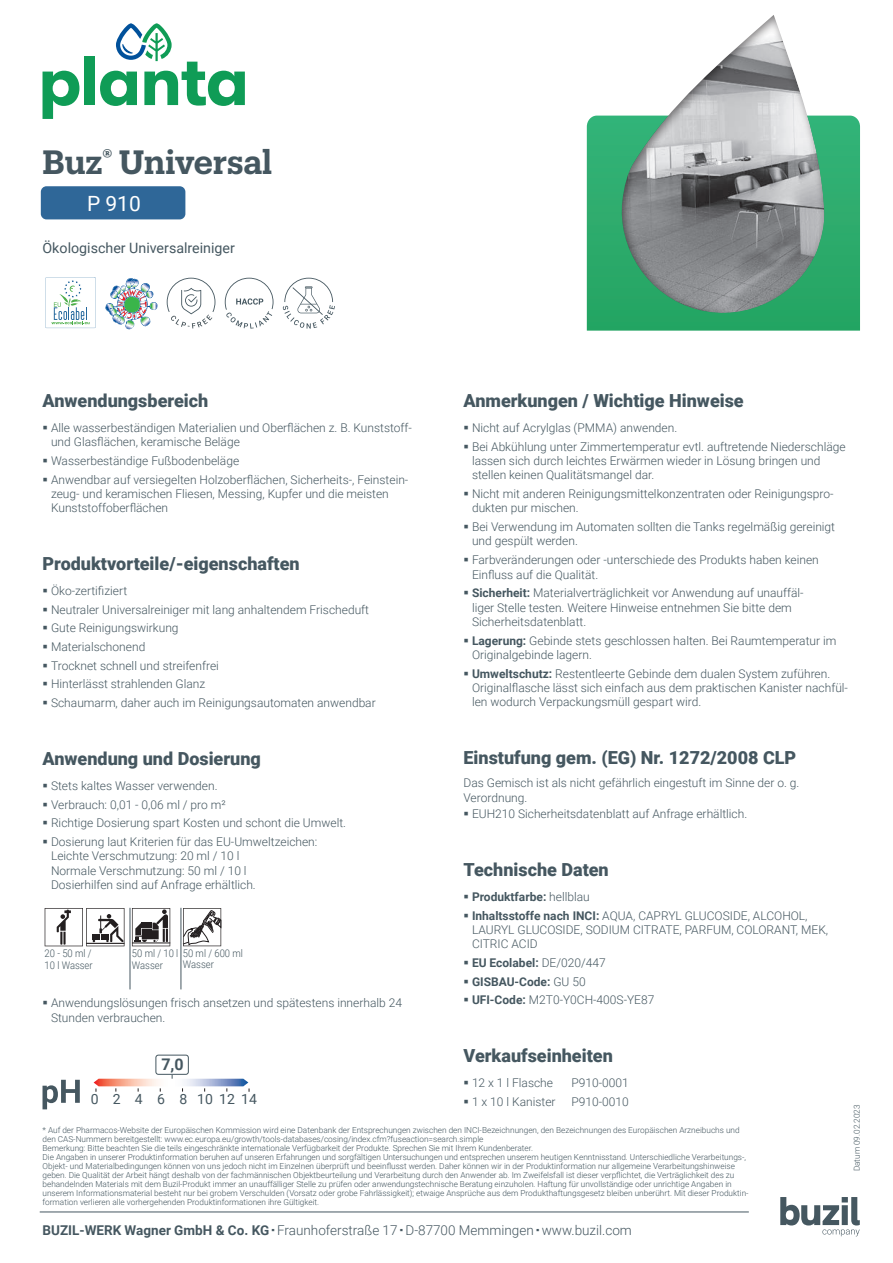
<style>
.page{position:relative;width:893px;height:1263px;background:#fff}
.page>*{position:absolute;margin:0;border:0;box-sizing:border-box;transform-origin:0 0}
.t1{font:600 33px "Produkt";color:#455760}
.t2{font:21px "Roboto";color:#fff}
.t3{font:900 18px "Roboto";color:#455760}
.t4{font:700 16.05px "Roboto";color:#455760}
.t5{font:14.25px "Roboto";color:#455760}
.t6{font:13.95px "Roboto";color:#455760}
.t7{font:300 13.5px "Roboto";color:#455760}
.t8{font:300 12px/14.4px "Roboto";color:#455760}
.t9{font:300 10.5px/12.6px "Roboto";color:#455760;scale:.9 1}
.t10{font:300 8.25px/9px "Roboto";color:#455760}
.s1{font-weight:700}
.s2{font-family:"GT America LCG";font-weight:700}
</style>
<div class="page">
<hr style="left:40px;top:1212px;width:709px;height:1px;background:#455760">
<svg style="left:45px;top:908px;width:79px;height:38px"></svg>
<svg style="left:132px;top:908px;width:38px;height:38px"></svg>
<hr style="left:130px;top:908px;width:1px;height:81px;background:#455760">
<svg style="left:183px;top:908px;width:38px;height:38px"></svg>
<hr style="left:181px;top:908px;width:1px;height:81px;background:#455760">
<svg style="left:43px;top:71px;width:36px;height:48px"></svg>
<div style="left:84px;top:56px;width:11px;height:49px;background:#0f9c56"></div>
<svg style="left:100px;top:23px;width:145px;height:83px"></svg>
<div style="left:41px;top:186px;width:144px;height:33px;background:#2f6798;border-radius:6px"></div>
<svg style="left:780px;top:1197px;width:80px;height:39px"></svg>
<svg style="left:43px;top:1080px;width:37px;height:29px"></svg>
<svg style="left:94px;top:1075px;width:156px;height:17px"></svg>
<div style="left:155px;top:1054px;width:34px;height:21px;border:1px solid #455760;border-radius:2px"></div>
<svg style="left:586px;top:15px;width:274px;height:316px"></svg>
<svg style="left:45px;top:277px;width:51px;height:51px"></svg>
<svg style="left:225px;top:278px;width:48px;height:50px"></svg>
<svg style="left:105px;top:278px;width:52px;height:51px"></svg>
<svg style="left:167px;top:278px;width:48px;height:50px"></svg>
<svg style="left:283px;top:278px;width:52px;height:51px"></svg>
<h1 class="t1" style="left:43px;top:139px;width:231px">Buz<sup>®</sup> Universal</h1>
<h2 class="t2" style="left:87px;top:189px;width:55px">P 910</h2>
<p class="t5" style="left:43px;top:238px;width:194px">Ökologischer Universalreiniger</p>
<h3 class="t3" style="left:43px;top:388px;width:167px">Anwendungsbereich</h3>
<p class="t8" style="left:51px;top:420px;width:362px">Alle wasserbeständigen Materialien und Oberflächen z. B. Kunststoff&shy;und Glasflächen, keramische Beläge</p>
<p class="t8" style="left:51px;top:451px;width:359px;line-height:18.6px">Wasserbeständige Fußbodenbeläge<br>Anwendbar auf versiegelten Holzoberflächen, Sicherheits-, Feinstein-</p>
<p class="t8" style="left:51px;top:486px;width:339px">zeug- und keramischen Fliesen, Messing, Kupfer und die meisten<br>Kunststoffoberflächen</p>
<h3 class="t3" style="left:43px;top:551px;width:259px">Produktvorteile/-eigenschaften</h3>
<p class="t8" style="left:51px;top:581px;width:326px;line-height:18.6px">Öko-zertifiziert<br>Neutraler Universalreiniger mit lang anhaltendem Frischeduft Gute Reinigungswirkung<br>Materialschonend<br>Trocknet schnell und streifenfrei<br>Hinterlässt strahlenden Glanz<br>Schaumarm, daher auch im Reinigungsautomaten anwendbar</p>
<h3 class="t3" style="left:43px;top:746px;width:220px">Anwendung und Dosierung</h3>
<p class="t8" style="left:51px;top:776px;width:297px;line-height:18.6px">Stets kaltes Wasser verwenden.<br>Verbrauch: 0,01 - 0,06 ml / pro m²<br>Richtige Dosierung spart Kosten und schont die Umwelt.<br>Dosierung laut Kriterien für das EU-Umweltzeichen:</p>
<p class="t8" style="left:51px;top:848px;width:206px">Leichte Verschmutzung: 20 ml / 10 l<br>Normale Verschmutzung: 50 ml / 10 l<br>Dosierhilfen sind auf Anfrage erhältlich.</p>
<p class="t9" style="left:45px;top:946px;width:55px">20 - 50 ml /<br>10 l Wasser</p>
<p class="t9" style="left:132px;top:946px;width:125px">50 ml / 10 l 50 ml / 600 ml<br>Wasser</p>
<p class="t9" style="left:183px;top:957px;width:36px">Wasser</p>
<p class="t8" style="left:51px;top:995px;width:352px">Anwendungslösungen frisch ansetzen und spätestens innerhalb 24<br>Stunden verbrauchen.</p>
<h3 class="t3" style="left:463px;top:388px;width:282px">Anmerkungen / Wichtige Hinweise</h3>
<p class="t8" style="left:472px;top:418px;width:375px;line-height:18.6px">Nicht auf Acrylglas (PMMA) anwenden.<br>Bei Abkühlung unter Zimmertemperatur evtl. auftretende Niederschläge</p>
<p class="t8" style="left:472px;top:453px;width:350px">lassen sich durch leichtes Erwärmen wieder in Lösung bringen und stellen keinen Qualitätsmangel dar.</p>
<p class="t8" style="left:472px;top:486px;width:363px">Nicht mit anderen Reinigungsmittelkonzentraten oder Reinigungspro&shy;dukten pur mischen.</p>
<p class="t8" style="left:472px;top:519px;width:365px">Bei Verwendung im Automaten sollten die Tanks regelmäßig gereinigt und gespült werden.</p>
<p class="t8" style="left:472px;top:552px;width:348px">Farbveränderungen oder -unterschiede des Produkts haben keinen<br>Einfluss auf die Qualität.</p>
<p class="t8" style="left:472px;top:585px;width:333px"><span class="s1">Sicherheit:</span> Materialverträglichkeit vor Anwendung auf unauffäl&shy;liger Stelle testen. Weitere Hinweise entnehmen Sie bitte dem<br>Sicherheitsdatenblatt.</p>
<p class="t8" style="left:472px;top:633px;width:366px"><span class="s1">Lagerung:</span> Gebinde stets geschlossen halten. Bei Raumtemperatur im<br>Originalgebinde lagern.</p>
<p class="t8" style="left:472px;top:666px;width:378px"><span class="s1">Umweltschutz:</span> Restentleerte Gebinde dem dualen System zuführen.<br>Originalflasche lässt sich einfach aus dem praktischen Kanister nachfül&shy;len wodurch Verpackungsmüll gespart wird.</p>
<h3 class="t3" style="left:463px;top:745px;width:334px">Einstufung gem. (EG) Nr. 1272/2008 CLP</h3>
<p class="t8" style="left:463px;top:775px;width:337px">Das Gemisch ist als nicht gefährlich eingestuft im Sinne der o. g.<br>Verordnung.</p>
<p class="t8" style="left:472px;top:806px;width:277px">EUH210 Sicherheitsdatenblatt auf Anfrage erhältlich.</p>
<h3 class="t3" style="left:463px;top:857px;width:147px">Technische Daten</h3>
<p class="t8" style="left:472px;top:887px;width:337px;line-height:18.6px"><span class="s1">Produktfarbe:</span> hellblau<br><span class="s1">Inhaltsstoffe nach INCI:</span> AQUA, CAPRYL GLUCOSIDE, ALCOHOL,</p>
<p class="t8" style="left:472px;top:922px;width:358px">LAURYL GLUCOSIDE, SODIUM CITRATE, PARFUM, COLORANT, MEK,<br>CITRIC ACID</p>
<p class="t8" style="left:472px;top:953px;width:184px;line-height:18.6px"><span class="s1">EU Ecolabel:</span> DE/020/447<br><span class="s1">GISBAU-Code:</span> GU 50<br><span class="s1">UFI-Code:</span> M2T0-Y0CH-400S-YE87</p>
<h3 class="t4" style="left:161px;top:1052px;width:24px">7,0</h3>
<p class="t6" style="left:91px;top:1089px;width:168px">0 2 4 6 8 101214</p>
<h3 class="t3" style="left:463px;top:1043px;width:151px">Verkaufseinheiten</h3>
<p class="t8" style="left:472px;top:1075px;width:83px">12 x 1 l Flasche</p>
<p class="t8" style="left:571px;top:1075px;width:59px">P910-0001</p>
<p class="t8" style="left:472px;top:1094px;width:85px">1 x 10 l Kanister</p>
<p class="t8" style="left:571px;top:1094px;width:59px">P910-0010</p>
<p class="t10" style="left:43px;top:1125px;width:708px">* Auf der Pharmacos-Website der Europäischen Kommission wird eine Datenbank der Entsprechungen zwischen den INCI-Bezeichnungen, den Bezeichnungen des Europäischen Arzneibuchs und den CAS-Nummern bereitgestellt: www.ec.europa.eu/growth/tools-databases/cosing/index.cfm?fuseaction=search.simple<br>Bemerkung: Bitte beachten Sie die teils eingeschränkte internationale Verfügbarkeit der Produkte. Sprechen Sie mit Ihrem Kundenberater.<br>Die Angaben in unserer Produktinformation beruhen auf unseren Erfahrungen und sorgfältigen Untersuchungen und entsprechen unserem heutigen Kenntnisstand. Unterschiedliche Verarbeitungs-, Objekt- und Materialbedingungen können von uns jedoch nicht im Einzelnen überprüft und beeinflusst werden. Daher können wir in der Produktinformation nur allgemeine Verarbeitungshinweise geben. Die Qualität der Arbeit hängt deshalb von der fachmännischen Objektbeurteilung und Verarbeitung durch den Anwender ab. Im Zweifelsfall ist dieser verpflichtet, die Verträglichkeit des zu behandelnden Materials mit dem Buzil-Produkt immer an unauffälliger Stelle zu prüfen oder anwendungstechnische Beratung einzuholen. Haftung für unvollständige oder unrichtige Angaben in unserem Informationsmaterial besteht nur bei grobem Verschulden (Vorsatz oder grobe Fahrlässigkeit); etwaige Ansprüche aus dem Produkthaftungsgesetz bleiben unberührt. Mit dieser Produktin&shy;formation verlieren alle vorhergehenden Produktinformationen ihre Gültigkeit.</p>
<p class="t7" style="left:43px;top:1221px;width:591px"><span class="s1">BUZIL-WERK Wagner GmbH &amp; Co. KG</span> <span class="s2">·</span> Fraunhoferstraße 17 <span class="s2">·</span> D-87700 Memmingen <span class="s2">·</span> www.buzil.com</p>
<p class="t10" style="left:852px;top:1171px;width:68px;rotate:-90deg">Datum 09.02.2023</p>
</div>
